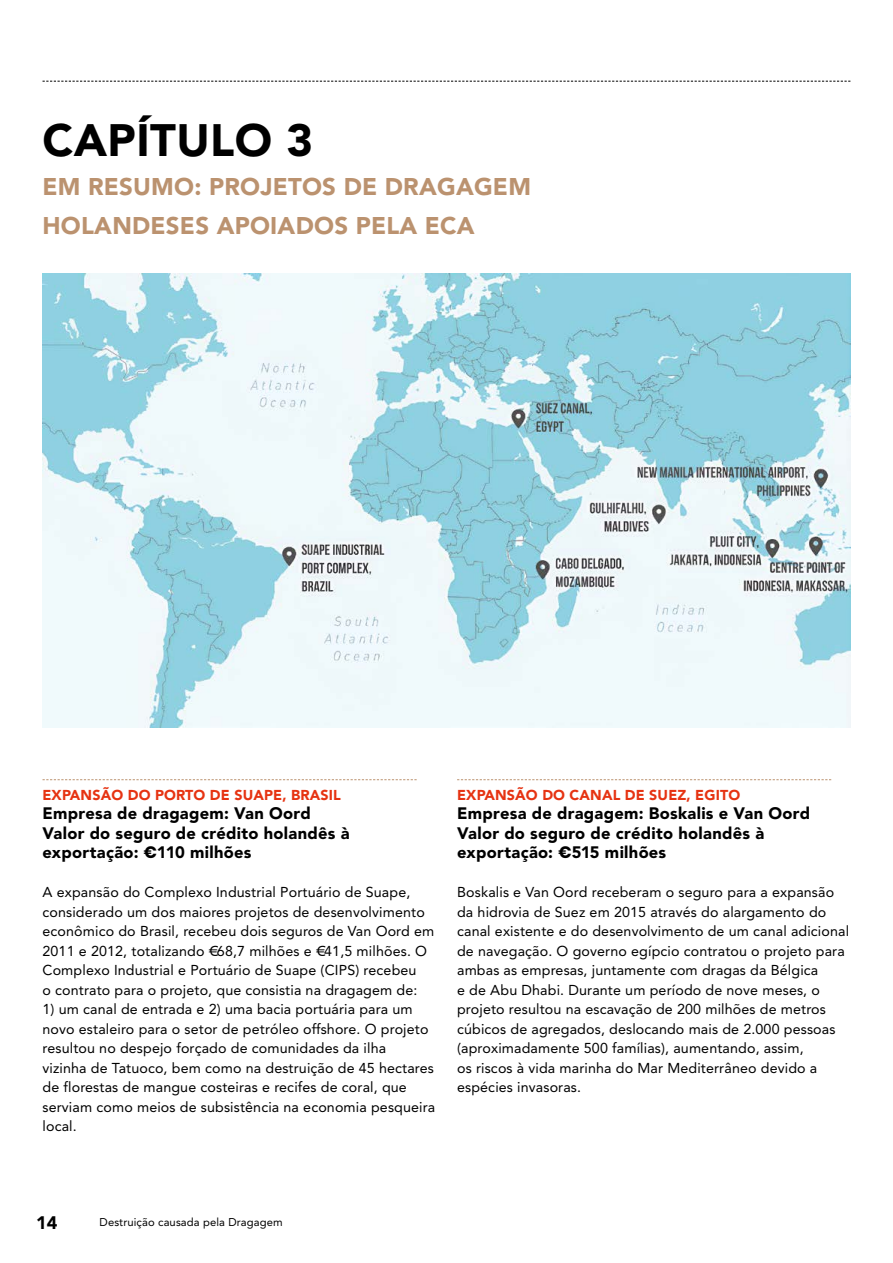
<style>
.page{position:relative;width:893px;height:1263px;background:#fff}
.page>*{position:absolute;margin:0;border:0;box-sizing:border-box;transform-origin:0 0}
.t1{font:900 45px "Avenir";letter-spacing:.01em;color:#000}
.t2{font:900 24px/39px "Avenir";letter-spacing:.01em;color:#bb926f}
.t3{font:900 18px "Avenir";color:#000}
.t4{font:900 16.5px/19.5px "Avenir";letter-spacing:.015em;color:#000}
.t5{font:14.25px/19.5px "Avenir";letter-spacing:.01em;color:#000}
.t6{font:900 14.25px "Avenir";letter-spacing:.01em;color:#e63312}
.t7{font:11.25px "Avenir";letter-spacing:.01em;color:#000}
.s1{font-family:"Poppins";font-weight:700}
</style>
<div class="page">
<svg style="left:43px;top:81px;width:807px;height:1px"></svg>
<img style="left:43px;top:273px;width:807px;height:455px">
<svg style="left:43px;top:779px;width:374px;height:1px"></svg>
<svg style="left:457px;top:779px;width:374px;height:1px"></svg>
<h1 class="t1" style="left:43px;top:113px;width:272px">CAPÍTULO 3</h1>
<h2 class="t2" style="left:43px;top:167px;width:490px">EM RESUMO: PROJETOS DE DRAGAGEM<br>HOLANDESES APOIADOS PELA ECA</h2>
<p class="t6" style="left:43px;top:786px;width:300px">EXPANSÃO DO PORTO DE SUAPE, BRASIL</p>
<p class="t4" style="left:43px;top:803px;width:309px">Empresa de dragagem: Van Oord<br>Valor do seguro de crédito holandês à exportação: <span class="s1">€</span>110 milhões</p>
<p class="t5" style="left:43px;top:882px;width:393px">A expansão do Complexo Industrial Portuário de Suape, considerado um dos maiores projetos de desenvolvimento econômico do Brasil, recebeu dois seguros de Van Oord em 2011 e 2012, totalizando € 68,7 milhões e € 41,5 milhões. O Complexo Industrial e Portuário de Suape (CIPS) recebeu<br>o contrato para o projeto, que consistia na dragagem de:</p>
<p class="t5" style="left:43px;top:999px;width:394px">1) um canal de entrada e 2) uma bacia portuária para um novo estaleiro para o setor de petróleo offshore. O projeto resultou no despejo forçado de comunidades da ilha<br>vizinha de Tatuoco, bem como na destruição de 45 hectares de florestas de mangue costeiras e recifes de coral, que serviam como meios de subsistência na economia pesqueira local.</p>
<p class="t6" style="left:457px;top:786px;width:285px">EXPANSÃO DO CANAL DE SUEZ, EGITO</p>
<p class="t4" style="left:457px;top:803px;width:355px">Empresa de dragagem: Boskalis e Van Oord<br>Valor do seguro de crédito holandês à exportação: <span class="s1">€</span>515 milhões</p>
<p class="t5" style="left:457px;top:882px;width:394px">Boskalis e Van Oord receberam o seguro para a expansão da hidrovia de Suez em 2015 através do alargamento do canal existente e do desenvolvimento de um canal adicional de navegação. O governo egípcio contratou o projeto para ambas as empresas, juntamente com dragas da Bélgica<br>e de Abu Dhabi. Durante um período de nove meses, o projeto resultou na escavação de 200 milhões de metros cúbicos de agregados, deslocando mais de 2.000 pessoas (aproximadamente 500 famílias), aumentando, assim,<br>os riscos à vida marinha do Mar Mediterrâneo devido a espécies invasoras.</p>
<p class="t3" style="left:36px;top:1211px;width:23px">14</p>
<p class="t7" style="left:100px;top:1215px;width:185px">Destruição causada pela Dragagem</p>
</div>
